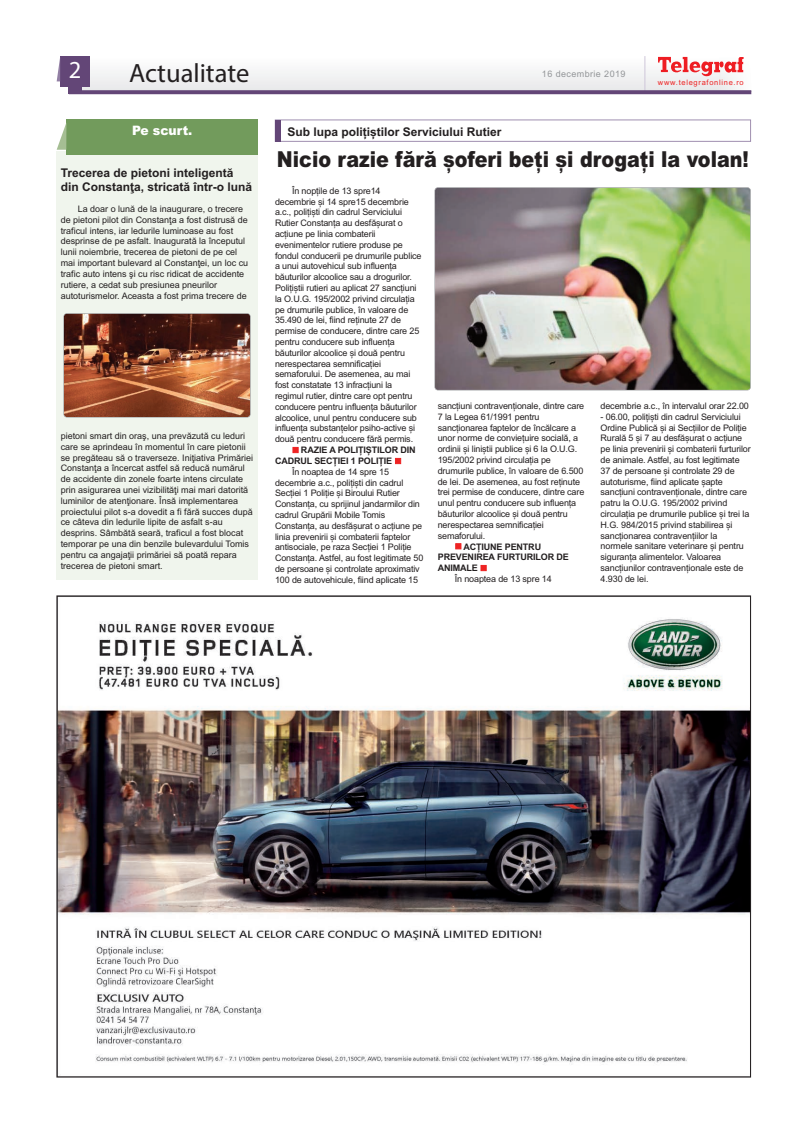
<style>
.page{position:relative;width:808px;height:1134px;background:#fff}
.page>*{position:absolute;margin:0;border:0;box-sizing:border-box;transform-origin:0 0}
.t1{font:26.5px "Myriad Pro";color:#231f20}
.t2{font:24.5px "Myriad Pro";color:#fff}
.t3{font:900 22px "Arial";color:#231f20;scale:.87 1}
.t4{font:900 13px "Arial";letter-spacing:-.005em;color:#fff;scale:.95 1}
.t5{font:700 12px/14.4px "Arial";color:#231f20}
.t6{font:9px/10.8px "Arial";letter-spacing:-.015em;color:#231f20}
.t7{font:700 9px "Arial";letter-spacing:-.015em;color:#231f20}
.t8{font:9px "Arial";letter-spacing:.045em;color:#939598}
.t9{font:7.5px "Arial";letter-spacing:.095em;color:#ee2323}
.s1{color:#ee2323}
</style>
<div class="page">
<div style="left:79px;top:57px;width:672px;height:35px;background:#f2f3f4"></div>
<div style="left:60px;top:56px;width:30px;height:31px;background:#634677"></div>
<img style="left:743px;top:57px;width:8px;height:33px">
<hr style="left:645px;top:56px;width:1px;height:36px;background:#cec6d9">
<svg style="left:658px;top:57px;width:85px;height:20px"></svg>
<svg style="left:69px;top:90px;width:682px;height:4px;background:#6a4e7d"></svg>
<div style="left:69px;top:87px;width:13px;height:6px;background:#634677"></div>
<svg style="left:57px;top:59px;width:3px;height:22px"></svg>
<div style="left:57px;top:151px;width:201px;height:429px;background:#f0f5ed"></div>
<div style="left:66px;top:120px;width:192px;height:35px;background:#729b5c"></div>
<svg style="left:57px;top:124px;width:9px;height:26px"></svg>
<img style="left:59px;top:619px;width:690px;height:444px">
<div style="left:275px;top:120px;width:476px;height:22px;border:1px solid #a08fb0"></div>
<div style="left:275px;top:120px;width:6px;height:22px;background:#634677"></div>
<img style="left:435px;top:188px;width:315px;height:202px;border-radius:3px">
<div style="left:434px;top:187px;width:317px;height:203px;border:1px solid #939598;border-radius:3px"></div>
<img style="left:64px;top:314px;width:186px;height:103px;border-radius:3px">
<div style="left:63px;top:313px;width:188px;height:104px;border:1px solid #939598;border-radius:3px"></div>
<h2 class="t2" style="left:69px;top:61px;width:14px">2</h2>
<h1 class="t1" style="left:129px;top:63px;width:122px">Actualitate</h1>
<p class="t8" style="left:542px;top:68px;width:85px">16 decembrie 2019</p>
<p class="t9" style="left:658px;top:78px;width:87px">www.telegrafonline.ro</p>
<h3 class="t4" style="left:132px;top:123px;width:65px">Pe scurt.</h3>
<h3 class="t5" style="left:61px;top:165px;width:193px">Trecerea de pietoni inteligentă din Constanţa, stricată într-o lună</h3>
<p class="t6" style="left:61px;top:204px;width:189px;text-indent:17px">La doar o lună de la inaugurare, o trecere de pietoni pilot din Constanţa a fost distrusă de traficul intens, iar ledurile luminoase au fost desprinse de pe asfalt. Inaugurată la începutul lunii noiembrie, trecerea de pietoni de pe cel mai important bulevard al Constanţei, un loc cu trafic auto intens şi cu risc ridicat de accidente rutiere, a cedat sub presiunea pneurilor autoturismelor. Aceasta a fost prima trecere de</p>
<p class="t6" style="left:61px;top:430px;width:194px">pietoni smart din oraş, una prevăzută cu leduri care se aprindeau în momentul în care pietonii se pregăteau să o traverseze. Iniţiativa Primăriei Constanţa a încercat astfel să reducă numărul de accidente din zonele foarte intens circulate prin asigurarea unei vizibilităţi mai mari datorită luminilor de atenţionare. Însă implementarea proiectului pilot s-a dovedit a fi fără succes după ce câteva din ledurile lipite de asfalt s-au desprins. Sâmbătă seară, traficul a fost blocat temporar pe una din benzile bulevardului Tomis pentru ca angajaţii primăriei să poată repara trecerea de pietoni smart.</p>
<h3 class="t5" style="left:287px;top:124px;width:216px">Sub lupa polițiștilor Serviciului Rutier</h3>
<h3 class="t3" style="left:277px;top:146px;width:544px">Nicio razie fără șoferi beți și drogați la volan!</h3>
<p class="t6" style="left:275px;top:185px;width:148px;text-indent:17px">În nopțile de 13 spre14 decembrie și 14 spre15 decembrie a.c., polițiști din cadrul Serviciului Rutier Constanța au desfășurat o acțiune pe linia combaterii evenimentelor rutiere produse pe fondul conducerii pe drumurile publice a unui autovehicul sub influența băuturilor alcoolice sau a drogurilor.<br>Polițiștii rutieri au aplicat 27 sancțiuni la O.U.G. 195/2002 privind circulația pe drumurile publice, în valoare de 35.490 de lei, fiind reținute 27 de permise de conducere, dintre care 25 pentru conducere sub influența băuturilor alcoolice și două pentru nerespectarea semnificației semaforului. De asemenea, au mai fost constatate 13 infracțiuni la regimul rutier, dintre care opt pentru conducere pentru influența băuturilor alcoolice, unul pentru conducere sub influența substanțelor psiho-active și două pentru conducere fără permis.</p>
<p class="t7" style="left:292px;top:445px;width:125px"><span class="s1">■</span> RAZIE A POLIȚIȘTILOR DIN</p>
<p class="t7" style="left:275px;top:456px;width:128px">CADRUL SECȚIEI 1 POLIȚIE <span class="s1">■</span></p>
<p class="t6" style="left:292px;top:466px;width:98px">În noaptea de 14 spre 15</p>
<p class="t6" style="left:275px;top:477px;width:130px">decembrie a.c., polițiști din cadrul</p>
<p class="t6" style="left:275px;top:488px;width:126px">Secției 1 Poliție și Biroului Rutier</p>
<p class="t6" style="left:275px;top:499px;width:146px">Constanța, cu sprijinul jandarmilor din</p>
<p class="t6" style="left:275px;top:509px;width:112px">cadrul Grupării Mobile Tomis</p>
<p class="t6" style="left:275px;top:520px;width:149px">Constanța, au desfășurat o acțiune pe</p>
<p class="t6" style="left:275px;top:531px;width:137px">linia prevenirii și combaterii faptelor</p>
<p class="t6" style="left:275px;top:542px;width:138px">antisociale, pe raza Secției 1 Poliție</p>
<p class="t6" style="left:275px;top:553px;width:150px">Constanța. Astfel, au fost legitimate 50</p>
<p class="t6" style="left:275px;top:563px;width:146px">de persoane și controlate aproximativ</p>
<p class="t6" style="left:275px;top:574px;width:145px">100 de autovehicule, fiind aplicate 15</p>
<p class="t6" style="left:438px;top:400px;width:148px">sancțiuni contravenționale, dintre care 7 la Legea 61/1991 pentru sancționarea faptelor de încălcare a unor norme de conviețuire socială, a ordinii și liniștii publice și 6 la O.U.G.<br>195/2002 privind circulația pe drumurile publice, în valoare de 6.500 de lei. De asemenea, au fost reținute trei permise de conducere, dintre care unul pentru conducere sub influența băuturilor alcoolice și două pentru nerespectarea semnificației semaforului.</p>
<p class="t7" style="left:455px;top:541px;width:88px"><span class="s1">■</span> ACȚIUNE PENTRU</p>
<p class="t7" style="left:438px;top:552px;width:133px">PREVENIREA FURTURILOR DE</p>
<p class="t7" style="left:438px;top:563px;width:51px">ANIMALE <span class="s1">■</span></p>
<p class="t6" style="left:455px;top:573px;width:98px">În noaptea de 13 spre 14</p>
<p class="t6" style="left:600px;top:400px;width:150px">decembrie a.c., în intervalul orar 22.00</p>
<p class="t6" style="left:600px;top:411px;width:152px">- 06.00, polițiști din cadrul Serviciului Ordine Publică și ai Secțiilor de Poliție Rurală 5 și 7 au desfășurat o acțiune pe linia prevenirii și combaterii furturilor de animale. Astfel, au fost legitimate 37 de persoane și controlate 29 de autoturisme, fiind aplicate șapte sancțiuni contravenționale, dintre care patru la O.U.G. 195/2002 privind circulația pe drumurile publice și trei la H.G. 984/2015 privind stabilirea și sancționarea contravențiilor la normele sanitare veterinare și pentru siguranța alimentelor. Valoarea sancțiunilor contravenționale este de 4.930 de lei.</p>
</div>
